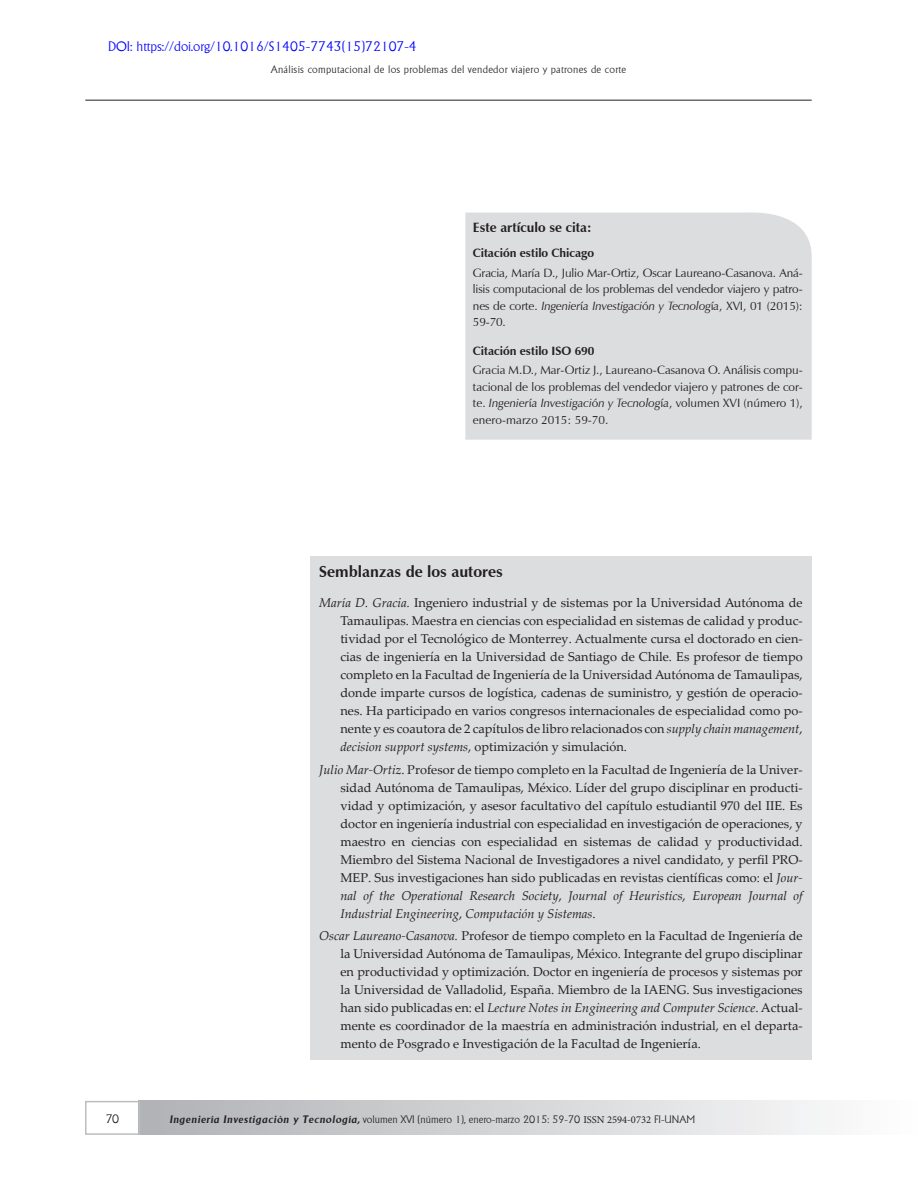
<style>
.page{position:relative;width:918px;height:1188px;background:#fff}
.page>*{position:absolute;margin:0;border:0;box-sizing:border-box;transform-origin:0 0}
.t1{font:700 15.75px "Zapf Humanist 601 BT";color:#231f20}
.t2{font:300 13.5px "Adelon";color:#00f}
.t3{font:700 13.5px "Zapf Humanist 601 BT";color:#231f20}
.t4{font:12.75px/18px "Palatino Linotype";color:#231f20;text-align:justify}
.t5{font:12px/16.5px "Zapf Humanist 601 BT";letter-spacing:-.005em;color:#231f20;text-align:justify}
.t6{font:700 12px "Zapf Humanist 601 BT";color:#231f20}
.t7{font:300 12px "Adelon";color:#231f20}
.t8{font:300 10.5px "Adelon";color:#231f20}
.t9{font:300 10.5px "Adelon";letter-spacing:.025em;color:#231f20}
.s1{font-style:italic}
.s2{font-weight:600;font-style:italic}
.s3{font-family:"Minion Pro";font-weight:400}
</style>
<div class="page">
<div style="left:138px;top:1101px;width:780px;height:34px;background:linear-gradient(to right,#b0b1b5,#fdfefe)"></div>
<hr style="left:85px;top:100px;width:727px;height:1px;background:#231f20">
<div style="left:85px;top:1101px;width:55px;height:34px;border:2px solid #bcbdc0"></div>
<div style="left:465px;top:212px;width:347px;height:228px;background:#dcdddf"></div>
<div style="left:310px;top:556px;width:502px;height:504px;background:#dcdddf"></div>
<p class="t2" style="left:108px;top:38px;width:310px">DOI: https://doi.org/10.1016/S1405-7743(15)72107-4</p>
<p class="t9" style="left:271px;top:63px;width:357px">Análisis computacional de los problemas del vendedor viajero y patrones de corte</p>
<p class="t3" style="left:473px;top:219px;width:120px">Este artículo se cita:</p>
<p class="t6" style="left:473px;top:246px;width:123px">Citación estilo Chicago</p>
<p class="t5" style="left:473px;top:264px;width:332px">Gracia, María D., Julio Mar-Ortiz, Oscar Laureano-Casanova. Aná&shy;lisis computacional de los problemas del vendedor viajero y patro&shy;nes de corte. <span class="s1">Ingenier</span>í<span class="s1">a Investigaci</span>ó<span class="s1">n y Tecnolog</span>í<span class="s1">a</span>, XVI, 01 (2015):<br>59-70.</p>
<p class="t6" style="left:473px;top:343px;width:123px">Citación estilo ISO 690</p>
<p class="t5" style="left:473px;top:362px;width:332px">Gracia M.D., Mar-Ortiz J., Laureano-Casanova O. Análisis compu&shy;tacional de los problemas del vendedor viajero y patrones de cor&shy;te. <span class="s1">Ingenier</span>í<span class="s1">a Investigaci</span>ó<span class="s1">n y Tecnolog</span>í<span class="s1">a</span>, volumen XVI (número 1), enero-marzo 2015: 59-70.</p>
<p class="t1" style="left:319px;top:562px;width:185px">Semblanzas de los autores</p>
<p class="t4" style="left:341px;top:594px;width:464px;text-indent:-21px"><span class="s1">María D. Gracia.</span> Ingeniero industrial y de sistemas por la Universidad Autónoma de Tamaulipas. Maestra en ciencias con especialidad en sistemas de calidad y produc&shy;tividad por el Tecnológico de Monterrey. Actualmente cursa el doctorado en cien&shy;cias de ingeniería en la Universidad de Santiago de Chile. Es profesor de tiempo completo en la Facultad de Ingeniería de la Universidad Autónoma de Tamaulipas, donde imparte cursos de logística, cadenas de suministro, y gestión de operacio&shy;nes. Ha participado en varios congresos internacionales de especialidad como po&shy;nente y es coautora de 2 capítulos de libro relacionados con <span class="s1">supply chain management</span>, <span class="s1">decision support systems</span>, optimización y simulación.</p>
<p class="t4" style="left:341px;top:760px;width:464px;text-indent:-21px"><span class="s1">Julio Mar-Ortiz</span>. Profesor de tiempo completo en la Facultad de Ingeniería de la Univer&shy;sidad Autónoma de Tamaulipas, México. Líder del grupo disciplinar en producti&shy;vidad y optimización, y asesor facultativo del capítulo estudiantil 970 del IIE. Es doctor en ingeniería industrial con especialidad en investigación de operaciones, y maestro en ciencias con especialidad en sistemas de calidad y productividad.<br>Miembro del Sistema Nacional de Investigadores a nivel candidato, y perfil PRO-MEP. Sus investigaciones han sido publicadas en revistas científicas como: el <span class="s1">Jour&shy;nal of the Operational Research Society</span>, <span class="s1">Journal of Heuristics</span>, <span class="s1">European Journal of Industrial Engineering</span>, <span class="s1">Computación y Sistemas</span>.</p>
<p class="t4" style="left:341px;top:927px;width:464px;text-indent:-21px"><span class="s1">Oscar Laureano-Casanova.</span> Profesor de tiempo completo en la Facultad de Ingeniería de la Universidad Autónoma de Tamaulipas, México. Integrante del grupo disciplinar en productividad y optimización. Doctor en ingeniería de procesos y sistemas por la Universidad de Valladolid, España. Miembro de la IAENG. Sus investigaciones han sido publicadas en: el <span class="s1">Lecture Notes in Engineering and Computer Science</span>. Actual&shy;mente es coordinador de la maestría en administración industrial, en el departa&shy;mento de Posgrado e Investigación de la Facultad de Ingeniería.</p>
<p class="t7" style="left:106px;top:1112px;width:15px">70</p>
<p class="t8" style="left:169px;top:1113px;width:527px"><span class="s2">Ingeniería Investigación y Tecnología,</span> volumen XVI (número 1), enero-marzo 2015: 59-70 <span class="s3">ISSN 2594-0732</span> FI-UNAM</p>
</div>
